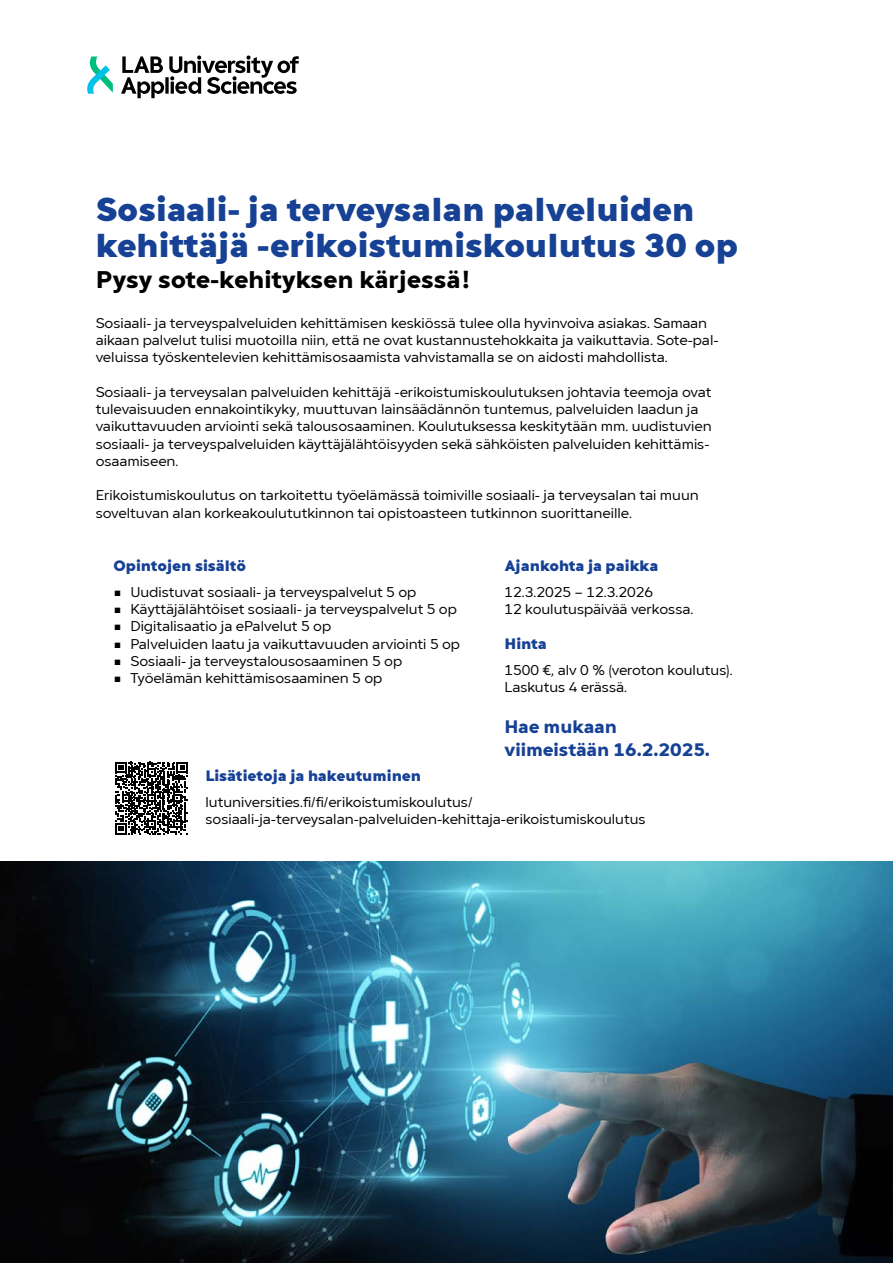
<style>
.page{position:relative;width:893px;height:1263px;background:#fff}
.page>*{position:absolute;margin:0;border:0;box-sizing:border-box;transform-origin:0 0}
.H1_-_PÄÄOTSIKKO{font:33px/36.3px "Guerrer Extrabold 800";color:#164194}
.H2_-_Pääotsikon_alaotsikko{font:24px "Guerrer Bold 700";color:#000}
.HAE_-_CTA{font:18px/23.4px "Guerrer Bold 700";color:#164194}
.H3_-_VÄLIOTSIKKO{font:15px "Guerrer Extrabold 800";color:#164194}
.P_-_LEIPIS{font:13.8px/17.2px "Guerrer Book 350";color:#000}
.s1{font-family:"Montserrat"}
</style>
<div class="page">
<svg style="left:87px;top:56px;width:26px;height:38px"></svg>
<svg style="left:121px;top:56px;width:178px;height:42px"></svg>
<img style="left:0;top:861px;width:893px;height:402px">
<svg style="left:115px;top:762px;width:73px;height:72px"></svg>
<h1 class="H1_-_PÄÄOTSIKKO" style="left:96px;top:191px;width:644px">Sosiaali- ja terveysalan palveluiden kehittäjä -erikoistumiskoulutus 30 op</h1>
<h2 class="H2_-_Pääotsikon_alaotsikko" style="left:96px;top:265px;width:377px">Pysy sote-kehityksen kärjessä!</h2>
<p class="P_-_LEIPIS" style="left:96px;top:314px;width:625px">Sosiaali- ja terveyspalveluiden kehittämisen keskiössä tulee olla hyvinvoiva asiakas. Samaan aikaan palvelut tulisi muotoilla niin, että ne ovat kustannustehokkaita ja vaikuttavia. Sote-pal&shy;veluissa työskentelevien kehittämisosaamista vahvistamalla se on aidosti mahdollista.</p>
<p class="P_-_LEIPIS" style="left:96px;top:383px;width:617px">Sosiaali- ja terveysalan palveluiden kehittäjä -erikoistumiskoulutuksen johtavia teemoja ovat tulevaisuuden ennakointikyky, muuttuvan lainsäädännön tuntemus, palveluiden laadun ja vaikuttavuuden arviointi sekä talousosaaminen. Koulutuksessa keskitytään mm. uudistuvien sosiaali- ja terveyspalveluiden käyttäjälähtöisyyden sekä sähköisten palveluiden kehittämis&shy;osaamiseen.</p>
<p class="P_-_LEIPIS" style="left:96px;top:487px;width:605px">Erikoistumiskoulutus on tarkoitettu työelämässä toimiville sosiaali- ja terveysalan tai muun</p>
<p class="P_-_LEIPIS" style="left:96px;top:504px;width:538px">soveltuvan alan korkeakoulututkinnon tai opistoasteen tutkinnon suorittaneille.</p>
<h3 class="H3_-_VÄLIOTSIKKO" style="left:504px;top:557px;width:155px">Ajankohta ja paikka</h3>
<p class="P_-_LEIPIS" style="left:504px;top:583px;width:150px">12.3.2025 – 12.3.2026</p>
<p class="P_-_LEIPIS" style="left:504px;top:600px;width:190px">12 koulutuspäivää verkossa.</p>
<h3 class="H3_-_VÄLIOTSIKKO" style="left:504px;top:635px;width:44px">Hinta</h3>
<p class="P_-_LEIPIS" style="left:504px;top:661px;width:230px">1500 €, alv 0 % (veroton koulutus).<br>Laskutus 4 erässä.</p>
<p class="HAE_-_CTA" style="left:504px;top:715px;width:207px">Hae mukaan viimeistään 16.2.2025.</p>
<h3 class="H3_-_VÄLIOTSIKKO" style="left:113px;top:557px;width:134px">Opintojen sisältö</h3>
<p class="P_-_LEIPIS" style="left:113px;top:583px;width:305px"><span class="s1">■</span> Uudistuvat sosiaali- ja terveyspalvelut 5 op</p>
<p class="P_-_LEIPIS" style="left:113px;top:600px;width:345px"><span class="s1">■</span> Käyttäjälähtöiset sosiaali- ja terveyspalvelut 5 op</p>
<p class="P_-_LEIPIS" style="left:113px;top:618px;width:219px"><span class="s1">■</span> Digitalisaatio ja ePalvelut 5 op</p>
<p class="P_-_LEIPIS" style="left:113px;top:635px;width:348px"><span class="s1">■</span> Palveluiden laatu ja vaikuttavuuden arviointi 5 op</p>
<p class="P_-_LEIPIS" style="left:113px;top:652px;width:290px"><span class="s1">■</span> Sosiaali- ja terveystalousosaaminen 5 op</p>
<p class="P_-_LEIPIS" style="left:113px;top:669px;width:271px"><span class="s1">■</span> Työelämän kehittämisosaaminen 5 op</p>
<h3 class="H3_-_VÄLIOTSIKKO" style="left:206px;top:766px;width:217px">Lisätietoja ja hakeutuminen</h3>
<p class="P_-_LEIPIS" style="left:206px;top:793px;width:442px">lutuniversities.fi/fi/erikoistumiskoulutus/ sosiaali-ja-terveysalan-palveluiden-kehittaja-erikoistumiskoulutus</p>
</div>
